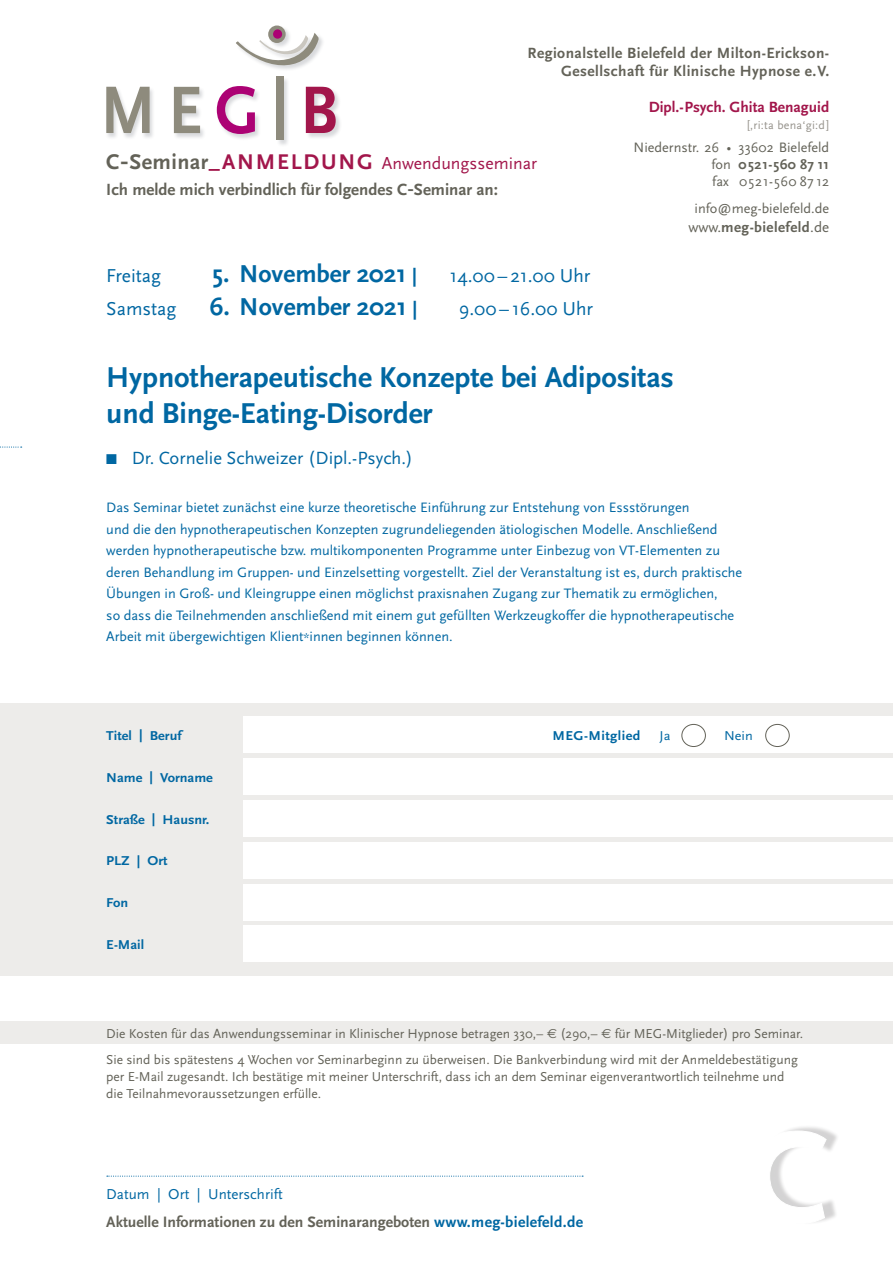
<style>
.page{position:relative;width:893px;height:1263px;background:#fff}
.page>*{position:absolute;margin:0;border:0;box-sizing:border-box;transform-origin:0 0}
.t1{font:700 135px "Scala Sans";color:#fff}
.t2{font:700 30px/36px "Scala Sans";letter-spacing:-.005em;color:#0067a2}
.t3{font:700 25.5px "Scala Sans";color:#0067a2}
.t4{font:19.5px "Scala Sans";color:#0067a2}
.t5{font:18.45px "Scala Sans";color:#0067a2}
.t6{font:17.7px "Scala Sans";color:#a2164b}
.t7{font:700 16.95px "Scala Sans";color:#636258}
.t8{font:700 15.75px "Scala Sans";color:#636258}
.t9{font:700 15.45px/18px "Scala Sans";letter-spacing:.03em;color:#636258;text-align:right}
.t10{font:700 15.45px "Scala Sans";color:#a2164b}
.t11{font:15px "Scala Sans";color:#0067a2}
.t12{font:700 15px "Scala Sans";letter-spacing:.03em;color:#636258}
.t13{font:14.25px/21.5px "Scala Sans";color:#0067a2}
.t14{font:14.25px/17px "Scala Sans";color:#636258;text-align:justify}
.t15{font:13.5px/26px "Scala Sans";color:#636258}
.t16{font:700 13.35px "Scala Sans";color:#0067a2;scale:1.06 1}
.t17{font:700 13.35px "Scala Sans";letter-spacing:.03em;color:#0067a2;scale:1.06 1}
.t18{font:13.35px "Scala Sans";color:#0067a2;scale:1.06 1}
.t19{font:12px "Scala Sans";letter-spacing:.02em;color:#97948d}
.s1{font-weight:700}
.s2{font-weight:400}
.s3{font-weight:700;font-size:22.2px;color:#636258}
.s4{font-weight:700;font-size:22.2px}
.s5{font-size:19.5px}
.s6{font-size:12px}
.s7{font-family:"Euro Sans";font-size:13.2px}
.s8{color:#0067a2}
</style>
<div class="page">
<div style="left:0;top:1021px;width:893px;height:23px;background:#edecea"></div>
<div style="left:106px;top:25px;width:236px;height:122px;background:#3e4452;opacity:.2"></div>
<svg style="left:235px;top:33px;width:84px;height:44px"></svg>
<div style="left:268px;top:26px;width:18px;height:17px;background:#8e8b7d;border-radius:50%"></div>
<div style="left:273px;top:29px;width:9px;height:10px;background:#ac0274;border-radius:50%"></div>
<svg style="left:306px;top:87px;width:30px;height:46px"></svg>
<div style="left:277px;top:77px;width:7px;height:63px;background:#8e8b7d"></div>
<svg style="left:217px;top:86px;width:38px;height:48px"></svg>
<svg style="left:174px;top:87px;width:26px;height:46px"></svg>
<svg style="left:106px;top:87px;width:44px;height:46px"></svg>
<div style="left:758px;top:1124px;width:82px;height:100px;background:#231f20;opacity:.2"></div>
<svg style="left:758px;top:1130px;width:69px;height:94px"></svg>
<svg style="left:107px;top:1175px;width:476px;height:2px"></svg>
<div style="left:0;top:703px;width:893px;height:272px;background:#edecea"></div>
<div style="left:244px;top:717px;width:649px;height:36px;background:#fff"></div>
<div style="left:244px;top:759px;width:649px;height:36px;background:#fff"></div>
<div style="left:244px;top:800px;width:649px;height:36px;background:#fff"></div>
<div style="left:244px;top:842px;width:649px;height:36px;background:#fff"></div>
<div style="left:244px;top:884px;width:649px;height:36px;background:#fff"></div>
<div style="left:244px;top:926px;width:649px;height:36px;background:#fff"></div>
<div style="left:765px;top:724px;width:25px;height:23px;border:1px solid #636258;border-radius:50%"></div>
<div style="left:681px;top:724px;width:25px;height:23px;border:1px solid #636258;border-radius:50%"></div>
<svg style="left:0;top:446px;width:22px;height:2px"></svg>
<p class="t9" style="left:527px;top:45px;width:303px">Regionalstelle Bielefeld der Milton-Erickson-<br>Gesellschaft für Klinische Hypnose e.V.</p>
<p class="t10" style="left:649px;top:99px;width:182px">Dipl.-Psych. Ghita Benaguid</p>
<p class="t19" style="left:747px;top:119px;width:84px">[‚ri:ta bena‘gi:d]</p>
<p class="t14" style="left:711px;top:139px;width:119px;text-indent:-78px">Niedernstr. 26 • 33602 Bielefeld fon <span class="s1">0521-560 87 11 </span>fax 0521-560 87 12</p>
<p class="t14" style="left:695px;top:200px;width:136px">info@meg-bielefeld.de</p>
<p class="t12" style="left:689px;top:219px;width:142px"><span class="s2">www.</span>meg-bielefeld<span class="s2">.de</span></p>
<p class="t6" style="left:106px;top:154px;width:432px"><span class="s3">C-Seminar</span><span class="s4">_Anme l d ung</span> Anwendungsseminar</p>
<p class="t7" style="left:106px;top:180px;width:393px">Ich melde mich verbindlich für folgendes C-Seminar an:</p>
<h3 class="t4" style="left:106px;top:265px;width:56px">Freitag</h3>
<h3 class="t3" style="left:213px;top:260px;width:206px">5. N ovember 2021 <span class="s5">|</span></h3>
<h3 class="t4" style="left:450px;top:265px;width:142px">14.00–21.00 Uhr</h3>
<h3 class="t4" style="left:106px;top:298px;width:72px">Samstag</h3>
<h3 class="t3" style="left:209px;top:293px;width:209px">6. N ovember 2021 <span class="s5">|</span></h3>
<h3 class="t4" style="left:459px;top:298px;width:136px">9.00–16.00 Uhr</h3>
<h2 class="t2" style="left:106px;top:360px;width:569px">Hypnotherapeutische Konzepte bei Adipositas und Binge-Eating-Disorder</h2>
<p class="t5" style="left:106px;top:448px;width:308px">■ Dr. Cornelie Schweizer (Dipl.-Psych.)</p>
<p class="t13" style="left:106px;top:497px;width:637px">Das Seminar bietet zunächst eine kurze theoretische Einführung zur Entstehung von Essstörungen<br>und die den hypnotherapeutischen Konzepten zugrundeliegenden ätiologischen Modelle. Anschließend werden hypnotherapeutische bzw. multikomponenten Programme unter Einbezug von VT-Elementen zu deren Behandlung im Gruppen- und Einzelsetting vorgestellt. Ziel der Veranstaltung ist es, durch praktische Übungen in Groß- und Kleingruppe einen möglichst praxisnahen Zugang zur Thematik zu ermöglichen,<br>so dass die Teilnehmenden anschließend mit einem gut gefüllten Werkzeugkoffer die hypnotherapeutische Arbeit mit übergewichtigen Klient<span class="s6">*</span>innen beginnen können.</p>
<p class="t16" style="left:106px;top:729px;width:72px">Titel | Beruf</p>
<p class="t17" style="left:553px;top:729px;width:84px">MEG-Mitglied</p>
<p class="t18" style="left:660px;top:728px;width:12px">Ja</p>
<p class="t18" style="left:724px;top:728px;width:29px">Nein</p>
<p class="t16" style="left:106px;top:770px;width:102px">N ame | Vorname</p>
<p class="t16" style="left:106px;top:812px;width:99px">Straße | Hausnr.</p>
<p class="t16" style="left:106px;top:854px;width:59px">PLZ | Ort</p>
<p class="t16" style="left:106px;top:896px;width:22px">Fon</p>
<p class="t16" style="left:106px;top:937px;width:37px">E-Mail</p>
<p class="t15" style="left:106px;top:1021px;width:698px">Die Kosten für das Anwendungsseminar in Klinischer Hypnose betragen 330,– <span class="s7">€</span> (290,– <span class="s7">€</span> für MEG-Mitglieder) pro Seminar.<br>Sie sind bis spätestens 4 Wochen vor Seminarbeginn zu überweisen. Die Bankverbindung wird mit der Anmeldebestätigung</p>
<p class="t15" style="left:106px;top:1068px;width:680px;line-height:17px">per E-Mail zugesandt. Ich bestätige mit meiner Unterschrift, dass ich an dem Seminar eigenverantwortlich teilnehme und die Teilnahmevoraussetzungen erfülle.</p>
<p class="t11" style="left:106px;top:1185px;width:178px">Datum | Ort | Unterschrift</p>
<p class="t8" style="left:106px;top:1213px;width:478px">Aktuelle Informationen zu den Seminarangeboten <span class="s8">www.meg-bielefeld.de</span></p>
<h1 class="t1" style="left:747px;top:1105px;width:83px">C</h1>
</div>
